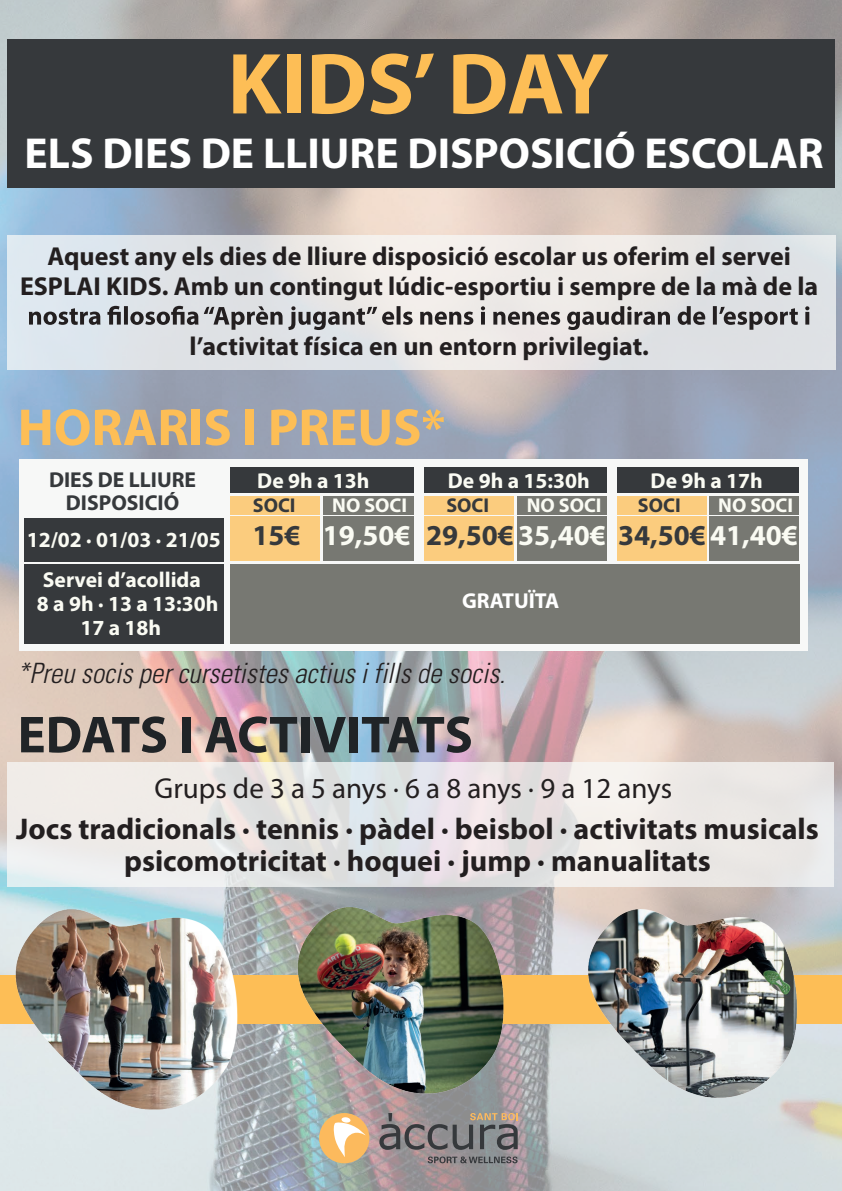
<style>
.page{position:relative;width:842px;height:1191px;background:#fff}
.page>*{position:absolute;margin:0;border:0;box-sizing:border-box;transform-origin:0 0}
.t1{font:700 87.4px "Myriad Pro";color:#fdbe56}
.t2{font:700 52.4px "Myriad Pro";letter-spacing:-.01em;color:#202427}
.t3{font:700 52.4px "Myriad Pro";color:#fdbe56}
.t4{font:700 43.5px "Myriad Pro";color:#fff}
.t5{font:700 30px/32px "Myriad Pro";color:#231f20;text-align:center}
.t6{font:29px "Myriad Pro";color:#231f20}
.t7{font:700 28.9px "Myriad Pro";color:#fafbf3}
.t8{font:italic 300 condensed 28px "Univers";color:#231f20}
.t9{font:700 26px/30px "Myriad Pro";color:#231f20;text-align:center}
.t10{font:700 21.6px/24px "Myriad Pro";color:#fafbf3}
.t11{font:700 21.6px/23px "Myriad Pro";color:#36393c;text-align:center}
.t12{font:700 21.6px "Myriad Pro";color:#fff}
.t13{font:700 20px "Myriad Pro";color:#fafbf3}
.t14{font:700 20px "Myriad Pro";color:#36393c}
.s1{color:#36393c}
</style>
<div class="page">
<img style="left:0;top:0;width:842px;height:1191px">
<svg style="left:7px;top:235px;width:828px;height:135px;background:#e4e5e7"></svg>
<div style="left:19px;top:460px;width:789px;height:190px;background:#f7f8f7"></div>
<div style="left:7px;top:39px;width:828px;height:148px;background:#36393c"></div>
<svg style="left:428px;top:1156px;width:90px;height:7px"></svg>
<div style="left:319px;top:1113px;width:50px;height:50px;background:#fcba5d;border-radius:50%"></div>
<svg style="left:334px;top:1134px;width:32px;height:23px"></svg>
<svg style="left:379px;top:1134px;width:139px;height:15px;background:#716f72"></svg>
<div style="left:25px;top:518px;width:199px;height:43px;background:#36393c"></div>
<div style="left:231px;top:467px;width:183px;height:26px;background:#36393c"></div>
<div style="left:425px;top:467px;width:182px;height:26px;background:#36393c"></div>
<div style="left:617px;top:467px;width:182px;height:26px;background:#36393c"></div>
<div style="left:230px;top:495px;width:90px;height:19px;background:#fbcc7e"></div>
<div style="left:324px;top:495px;width:90px;height:19px;background:#777872"></div>
<div style="left:424px;top:495px;width:90px;height:19px;background:#fbcc7e"></div>
<div style="left:517px;top:495px;width:90px;height:19px;background:#777872"></div>
<div style="left:617px;top:495px;width:89px;height:19px;background:#fbcc7e"></div>
<div style="left:709px;top:495px;width:90px;height:19px;background:#777872"></div>
<div style="left:25px;top:564px;width:199px;height:80px;background:#36393c"></div>
<div style="left:230px;top:517px;width:90px;height:44px;background:#fbcc7e"></div>
<div style="left:324px;top:517px;width:90px;height:44px;background:#777872"></div>
<div style="left:424px;top:517px;width:90px;height:44px;background:#fbcc7e"></div>
<div style="left:517px;top:517px;width:90px;height:44px;background:#777872"></div>
<div style="left:617px;top:517px;width:89px;height:44px;background:#fbcc7e"></div>
<div style="left:709px;top:517px;width:90px;height:44px;background:#777872"></div>
<div style="left:230px;top:564px;width:570px;height:80px;background:#777872"></div>
<div style="left:0;top:975px;width:842px;height:49px;background:#fdbe56"></div>
<svg style="left:29px;top:306px;width:780px;height:24px;background:#a8a7a9"></svg>
<svg style="left:7px;top:762px;width:826px;height:124px;background:#e9e7e6"></svg>
<img style="left:562px;top:891px;width:280px;height:260px">
<img style="left:274px;top:880px;width:253px;height:254px">
<img style="left:0;top:819px;width:295px;height:310px">
<h1 class="t1" style="left:228px;top:27px;width:383px">KIDS’DAY</h1>
<h3 class="t4" style="left:25px;top:125px;width:801px">ELS DIES DE LLIURE DISPOSICIÓ ESCOLAR</h3>
<p class="t9" style="left:20px;top:240px;width:800px">Aquest any els dies de lliure disposició escolar us oferim el servei<br>ESPLAI KIDS. Amb un contingut lúdic-esportiu i sempre de la mà de la</p>
<p class="t9" style="left:189px;top:330px;width:461px">l’activitat física en un entorn privilegiat.</p>
<h2 class="t3" style="left:18px;top:393px;width:429px">HORARIS I PREUS*</h2>
<p class="t11" style="left:49px;top:467px;width:149px">DIES DE LLIURE<br>DISPOSICIÓ</p>
<p class="t10" style="left:27px;top:527px;width:196px">12/02 · 01/03 · 21/05</p>
<p class="t10" style="left:37px;top:566px;width:183px">Servei d’acollida<br>8 a 9h · 13 a 13:30h</p>
<p class="t10" style="left:80px;top:615px;width:82px">17 a 18h</p>
<p class="t10" style="left:448px;top:467px;width:143px">De 9h a 15:30h</p>
<p class="t10" style="left:651px;top:467px;width:114px">De 9h a 17h</p>
<p class="t10" style="left:257px;top:467px;width:114px">De 9h a 13h</p>
<p class="t14" style="left:253px;top:492px;width:44px">SOCI</p>
<p class="t7" style="left:252px;top:517px;width:547px"><span class="s1">15€</span> 19,50€ <span class="s1">29,50€</span> 35,40€ <span class="s1">34,50€</span> 41,40€</p>
<p class="t13" style="left:332px;top:492px;width:76px">NO SOCI</p>
<p class="t14" style="left:446px;top:492px;width:44px">SOCI</p>
<p class="t13" style="left:527px;top:492px;width:76px">NO SOCI</p>
<p class="t14" style="left:638px;top:492px;width:44px">SOCI</p>
<p class="t13" style="left:718px;top:492px;width:76px">NO SOCI</p>
<p class="t12" style="left:462px;top:586px;width:99px">GRATUÏTA</p>
<p class="t8" style="left:17px;top:656px;width:490px">*Preu socis per cursetistes actius i fills de socis.</p>
<h2 class="t2" style="left:18px;top:700px;width:457px">EDATS I ACTIVITATS</h2>
<p class="t6" style="left:155px;top:770px;width:519px">Grups de 3 a 5 anys · 6 a 8 anys · 9 a 12 anys</p>
<p class="t5" style="left:16px;top:812px;width:804px">Jocs tradicionals · tennis · pàdel · beisbol · activitats musicals psicomotricitat · hoquei · jump · manualitats</p>
</div>
